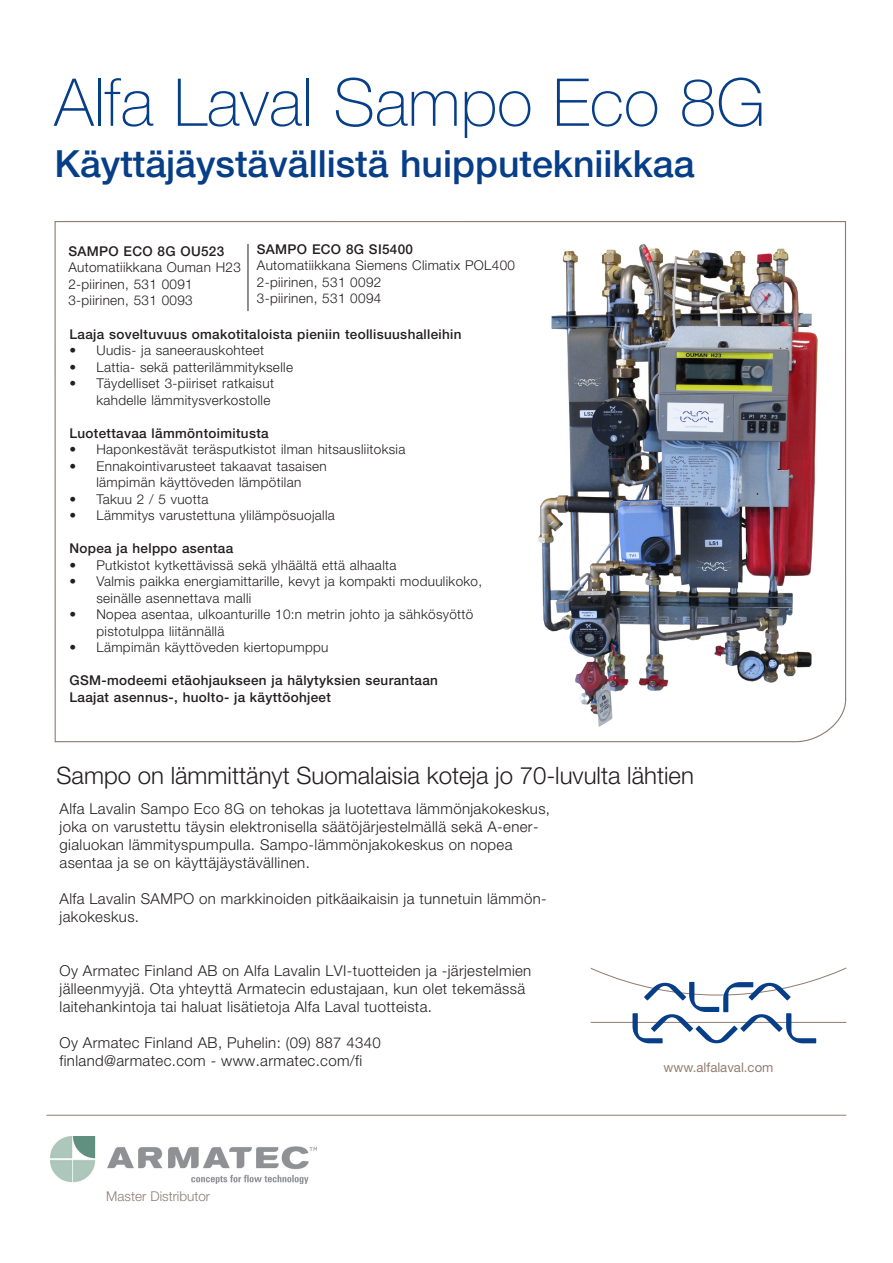
<style>
.page{position:relative;width:893px;height:1263px;background:#fff}
.page>*{position:absolute;margin:0;border:0;box-sizing:border-box;transform-origin:0 0}
._501_Main_Headline_3{font:100 66px "Helvetica Neue LT Std";color:#073e88}
._501_Main_Headline_3-2{font:500 37.5px "Helvetica Neue LT Std";color:#073e88}
.t1{font:300 24px "Helvetica Neue LT Std";color:#231f20}
.t2{font:300 15px/18px "Helvetica Neue LT Std";letter-spacing:.025em;color:#231f20}
._510_Body_Text_10_14{font:300 13.5px/16.5px "Helvetica Neue LT Std";letter-spacing:.025em;color:#231f20}
._510_Body_Text_10_14-2{font:500 13.5px "Helvetica Neue LT Std";letter-spacing:.025em;color:#231f20}
.t3{font:300 13.5px "Helvetica Neue LT Std";color:#8f7e73}
._501_Main_Headline_3-3{font:13.2px "Helvetica Neue LT Std";color:#927d73}
</style>
<div class="page">
<svg style="left:54px;top:221px;width:793px;height:522px"></svg>
<svg style="left:591px;top:967px;width:255px;height:77px"></svg>
<hr style="left:248px;top:244px;width:1px;height:67px;background:#231f20">
<hr style="left:46px;top:1115px;width:800px;height:1px;background:#927d73">
<img style="left:51px;top:1137px;width:266px;height:46px">
<p class="_501_Main_Headline_3" style="left:54px;top:65px;width:712px">Alfa Laval Sampo Eco 8G</p>
<p class="_501_Main_Headline_3-2" style="left:54px;top:141px;width:642px">Käyttäjäystävällistä huipputekniikkaa</p>
<p class="_510_Body_Text_10_14-2" style="left:68px;top:243px;width:157px">SAMPO ECO 8G OU523</p>
<p class="_510_Body_Text_10_14" style="left:68px;top:259px;width:174px">Automatiikkana Ouman H23</p>
<p class="_510_Body_Text_10_14" style="left:68px;top:275px;width:126px">2-piirinen, 531 0091</p>
<p class="_510_Body_Text_10_14" style="left:68px;top:292px;width:126px">3-piirinen, 531 0093</p>
<p class="_510_Body_Text_10_14-2" style="left:257px;top:241px;width:158px">SAMPO ECO 8G SI5400</p>
<p class="_510_Body_Text_10_14" style="left:257px;top:257px;width:260px">Automatiikkana Siemens Climatix POL400</p>
<p class="_510_Body_Text_10_14" style="left:257px;top:273px;width:126px">2-piirinen, 531 0092</p>
<p class="_510_Body_Text_10_14" style="left:257px;top:290px;width:126px">3-piirinen, 531 0094</p>
<p class="_510_Body_Text_10_14-2" style="left:69px;top:326px;width:394px">Laaja soveltuvuus omakotitaloista pieniin teollisuushalleihin</p>
<p class="_510_Body_Text_10_14" style="left:69px;top:342px;width:196px">• Uudis- ja saneerauskohteet</p>
<p class="_510_Body_Text_10_14" style="left:69px;top:358px;width:225px">• Lattia- sekä patterilämmitykselle</p>
<p class="_510_Body_Text_10_14" style="left:69px;top:375px;width:206px;text-align:right">• Täydelliset 3-piiriset ratkaisut kahdelle lämmitysverkostolle</p>
<p class="_510_Body_Text_10_14-2" style="left:69px;top:425px;width:201px">Luotettavaa lämmöntoimitusta</p>
<p class="_510_Body_Text_10_14" style="left:69px;top:441px;width:338px">• Haponkestävät teräsputkistot ilman hitsausliitoksia</p>
<p class="_510_Body_Text_10_14" style="left:69px;top:457px;width:259px;text-align:center">• Ennakointivarusteet takaavat tasaisen lämpimän käyttöveden lämpötilan</p>
<p class="_510_Body_Text_10_14" style="left:69px;top:490px;width:141px">• Takuu 2 / 5 vuotta</p>
<p class="_510_Body_Text_10_14" style="left:69px;top:507px;width:267px">• Lämmitys varustettuna ylilämpösuojalla</p>
<p class="_510_Body_Text_10_14-2" style="left:69px;top:540px;width:165px">Nopea ja helppo asentaa</p>
<p class="_510_Body_Text_10_14" style="left:69px;top:556px;width:329px">• Putkistot kytkettävissä sekä ylhäältä että alhaalta</p>
<p class="_510_Body_Text_10_14" style="left:96px;top:573px;width:387px;text-indent:-27px">• Valmis paikka energiamittarille, kevyt ja kompakti moduulikoko, seinälle asennettava malli</p>
<p class="_510_Body_Text_10_14" style="left:96px;top:606px;width:378px;text-indent:-27px">• Nopea asentaa, ulkoanturille 10:n metrin johto ja sähkösyöttö pistotulppa liitännällä</p>
<p class="_510_Body_Text_10_14" style="left:69px;top:639px;width:261px">• Lämpimän käyttöveden kiertopumppu</p>
<p class="_510_Body_Text_10_14-2" style="left:69px;top:672px;width:370px">GSM-modeemi etäohjaukseen ja hälytyksien seurantaan</p>
<p class="_510_Body_Text_10_14-2" style="left:69px;top:689px;width:263px">Laajat asennus-, huolto- ja käyttöohjeet</p>
<p class="t1" style="left:56px;top:761px;width:639px">Sampo on lämmittänyt Suomalaisia koteja jo 70-luvulta lähtien</p>
<p class="t2" style="left:60px;top:800px;width:492px">Alfa Lavalin Sampo Eco 8G on tehokas ja luotettava lämmönjakokeskus, joka on varustettu täysin elektronisella säätöjärjestelmällä sekä A-ener&shy;gialuokan lämmityspumpulla. Sampo-lämmönjakokeskus on nopea asentaa ja se on käyttäjäystävällinen.</p>
<p class="t2" style="left:60px;top:890px;width:489px">Alfa Lavalin SAMPO on markkinoiden pitkäaikaisin ja tunnetuin lämmön&shy;jakokeskus.</p>
<p class="t2" style="left:60px;top:962px;width:473px">Oy Armatec Finland AB on Alfa Lavalin LVI-tuotteiden ja -järjestelmien jälleenmyyjä. Ota yhteyttä Armatecin edustajaan, kun olet tekemässä laitehankintoja tai haluat lisätietoja Alfa Laval tuotteista.</p>
<p class="t2" style="left:60px;top:1034px;width:323px">Oy Armatec Finland AB, Puhelin: (09) 887 4340</p>
<p class="t2" style="left:60px;top:1052px;width:304px">finland@armatec.com - www.armatec.com/fi</p>
<p class="t3" style="left:106px;top:1188px;width:105px">Master Distributor</p>
<p class="_501_Main_Headline_3-3" style="left:664px;top:1059px;width:111px">www.alfalaval.com</p>
</div>
